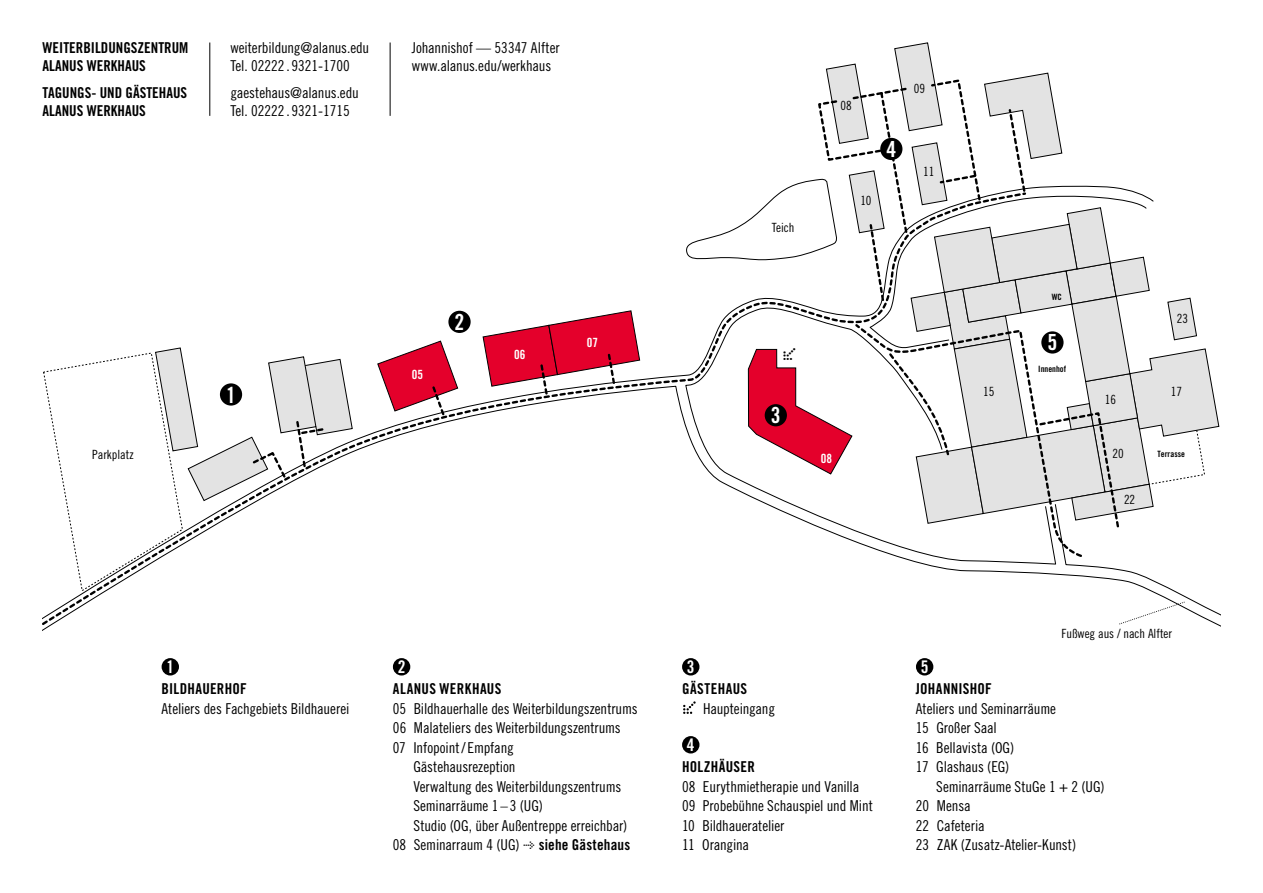
<style>
.page{position:relative;width:1263px;height:893px;background:#fff}
.page>*{position:absolute;margin:0;border:0;box-sizing:border-box;transform-origin:0 0}
.t1{font:22.2px "Trade Gothic LT Std Bd Cn 20";color:#fff}
.t2{font:22.2px "Click Bits Arrows 1";color:#000}
.t3{font:17.4px "Trade Gothic LT Std Bd Cn 20";color:#fff}
.t4{font:15px/19.5px "Trade Gothic LT Std Cn 18";letter-spacing:-.005em;color:#000}
.t5{font:15px/18px "Trade Gothic LT Std Bd Cn 20";color:#000}
.t6{font:15px "Trade Gothic LT Std Bd Cn 20";letter-spacing:.03em;color:#000}
.t7{font:15px "Trade Gothic LT Std Bd Cn 20";letter-spacing:.02em;color:#000}
.t8{font:12.75px "Trade Gothic LT Std Bd Cn 20";color:#fff}
.t9{font:12.6px "Trade Gothic LT Std Cn 18";color:#000}
.t10{font:12.6px "Trade Gothic LT Std Bd Cn 20";color:#fff}
.t11{font:8.7px "Trade Gothic LT Std Bd Cn 20";color:#000}
.s1{font-family:"Click Bits Arrows 1"}
.s2{font-family:"Trade Gothic LT Std Bd Cn 20"}
</style>
<div class="page">
<svg style="left:43px;top:310px;width:889px;height:352px"></svg>
<svg style="left:685px;top:43px;width:535px;height:596px"></svg>
<div style="left:220px;top:383px;width:22px;height:23px;background:#000;border-radius:50%"></div>
<div style="left:448px;top:311px;width:23px;height:22px;background:#000;border-radius:50%"></div>
<div style="left:880px;top:138px;width:22px;height:22px;background:#000;border-radius:50%"></div>
<div style="left:1041px;top:331px;width:22px;height:23px;background:#000;border-radius:50%"></div>
<div style="left:765px;top:404px;width:22px;height:22px;background:#000;border-radius:50%"></div>
<div style="left:956px;top:251px;width:22px;height:18px;background:#e3e3e3"></div>
<div style="left:1023px;top:86px;width:22px;height:18px;background:#e3e3e3"></div>
<div style="left:939px;top:476px;width:23px;height:18px;background:#e3e3e3"></div>
<div style="left:1000px;top:467px;width:23px;height:18px;background:#e3e3e3"></div>
<div style="left:168px;top:391px;width:16px;height:15px;background:#e3e3e3"></div>
<div style="left:219px;top:462px;width:15px;height:15px;background:#e3e3e3"></div>
<div style="left:284px;top:388px;width:15px;height:15px;background:#e3e3e3"></div>
<div style="left:320px;top:391px;width:15px;height:15px;background:#e3e3e3"></div>
<div style="left:393px;top:658px;width:17px;height:17px;background:#000;border-radius:50%"></div>
<div style="left:162px;top:658px;width:17px;height:17px;background:#000;border-radius:50%"></div>
<div style="left:916px;top:658px;width:17px;height:17px;background:#000;border-radius:50%"></div>
<hr style="left:209px;top:43px;width:1px;height:73px;background:#000">
<hr style="left:390px;top:43px;width:1px;height:73px;background:#000">
<div style="left:682px;top:658px;width:17px;height:17px;background:#000;border-radius:50%"></div>
<div style="left:682px;top:736px;width:17px;height:17px;background:#000;border-radius:50%"></div>
<svg style="left:683px;top:701px;width:13px;height:13px"></svg>
<p class="t5" style="left:43px;top:39px;width:147px">WEITERBILDUNGSZENTRUM<br>ALANUS WERKHAUS</p>
<p class="t5" style="left:43px;top:83px;width:146px">TAGUNGS- UND GÄSTEHAUS<br>ALANUS WERKHAUS</p>
<p class="t4" style="left:230px;top:39px;width:140px;line-height:18px">weiterbildung@alanus.edu<br>Tel. 02222 . 9321-1700</p>
<p class="t4" style="left:230px;top:83px;width:130px;line-height:18px">gaestehaus@alanus.edu<br>Tel. 02222 . 9321-1715</p>
<p class="t4" style="left:412px;top:39px;width:149px;line-height:18px">Johannishof — 53347 Alfter www.alanus.edu/werkhaus</p>
<p class="t9" style="left:92px;top:447px;width:43px">Parkplatz</p>
<h1 class="t1" style="left:226px;top:381px;width:11px">1</h1>
<p class="t10" style="left:412px;top:367px;width:13px">05</p>
<h1 class="t1" style="left:455px;top:308px;width:11px">2</h1>
<p class="t10" style="left:514px;top:347px;width:13px">06</p>
<p class="t10" style="left:587px;top:335px;width:13px">07</p>
<p class="t9" style="left:772px;top:220px;width:24px">Teich</p>
<p class="t9" style="left:840px;top:98px;width:13px">08</p>
<p class="t9" style="left:860px;top:193px;width:13px">10</p>
<h1 class="t1" style="left:886px;top:136px;width:11px">4</h1>
<p class="t9" style="left:914px;top:81px;width:13px">09</p>
<p class="t9" style="left:923px;top:164px;width:13px">11</p>
<h1 class="t2" style="left:783px;top:344px;width:16px">d</h1>
<h1 class="t1" style="left:771px;top:402px;width:11px">3</h1>
<p class="t8" style="left:821px;top:450px;width:13px">08</p>
<p class="t11" style="left:1052px;top:292px;width:12px">WC</p>
<h1 class="t1" style="left:1047px;top:329px;width:11px">5</h1>
<p class="t11" style="left:1038px;top:364px;width:29px">Innenhof</p>
<p class="t9" style="left:1177px;top:311px;width:13px">23</p>
<p class="t9" style="left:983px;top:384px;width:13px">15</p>
<p class="t9" style="left:1171px;top:384px;width:13px">17</p>
<p class="t9" style="left:1105px;top:392px;width:13px">16</p>
<p class="t9" style="left:1112px;top:446px;width:13px">20</p>
<p class="t9" style="left:1124px;top:492px;width:13px">22</p>
<p class="t11" style="left:1157px;top:449px;width:29px">Terrasse</p>
<p class="t3" style="left:166px;top:656px;width:9px">1</p>
<p class="t5" style="left:162px;top:680px;width:87px">BILDHAUERHOF</p>
<p class="t4" style="left:162px;top:699px;width:189px">Ateliers des Fachgebiets Bildhauerei</p>
<p class="t3" style="left:398px;top:656px;width:9px">2</p>
<p class="t6" style="left:393px;top:680px;width:110px">ALANUS WERKHAUS</p>
<p class="t4" style="left:393px;top:699px;width:246px">05 Bildhauerhalle des Weiterbildungszentrums</p>
<p class="t4" style="left:393px;top:718px;width:229px">06 Malateliers des Weiterbildungszentrums</p>
<p class="t4" style="left:393px;top:738px;width:122px">07 Infopoint/ Empfang</p>
<p class="t4" style="left:413px;top:757px;width:104px">Gästehausrezeption</p>
<p class="t4" style="left:413px;top:777px;width:209px">Verwaltung des Weiterbildungszentrums</p>
<p class="t4" style="left:413px;top:796px;width:131px">Seminarräume 1 –3 (UG)</p>
<p class="t4" style="left:413px;top:816px;width:215px">Studio (OG, über Außentreppe erreichbar)</p>
<p class="t4" style="left:393px;top:835px;width:239px">08 Seminarraum 4 (UG) <span class="s1">1</span> <span class="s2">siehe Gästehaus</span></p>
<p class="t3" style="left:687px;top:656px;width:9px">3</p>
<p class="t6" style="left:682px;top:680px;width:67px">GÄSTEHAUS</p>
<p class="t4" style="left:703px;top:699px;width:73px">Haupteingang</p>
<p class="t3" style="left:687px;top:734px;width:9px">4</p>
<p class="t7" style="left:682px;top:758px;width:74px">HOLZHÄUSER</p>
<p class="t4" style="left:682px;top:777px;width:192px">08 Eurythmietherapie und Vanilla<br>09 Probebühne Schauspiel und Mint<br>10 Bildhaueratelier<br>11 Orangina</p>
<p class="t3" style="left:921px;top:656px;width:9px">5</p>
<p class="t9" style="left:1061px;top:626px;width:112px">Fußweg aus / nach Alfter</p>
<p class="t5" style="left:916px;top:680px;width:77px">JOHANNISHOF</p>
<p class="t4" style="left:916px;top:699px;width:142px">Ateliers und Seminarräume<br>15 Großer Saal<br>16 Bellavista (OG)<br>17 Glashaus (EG)</p>
<p class="t4" style="left:916px;top:777px;width:190px;text-indent:20px">Seminarräume StuGe 1 + 2 (UG)<br>20 Mensa<br>22 Cafeteria<br>23 ZAK (Zusatz-Atelier-Kunst)</p>
</div>
